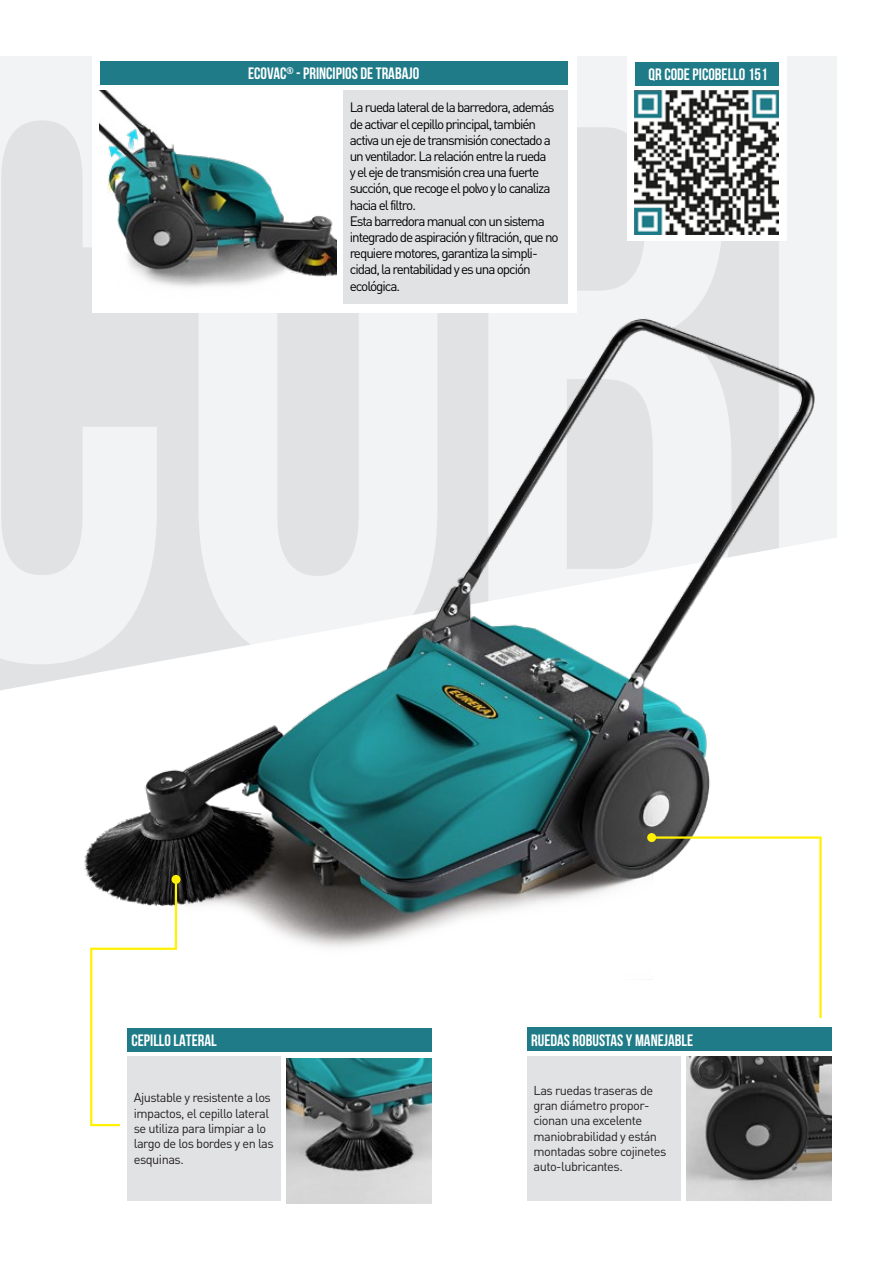
<style>
.page{position:relative;width:893px;height:1263px;background:#fff}
.page>*{position:absolute;margin:0;border:0;box-sizing:border-box;transform-origin:0 0}
.t1{font:700 16.5px "Bebas Neue";color:#fff}
.t2{font:13.5px/16.2px "DIN Pro";letter-spacing:-.075em;color:#000001}
.t3{font:12.75px/15.3px "DIN Pro";letter-spacing:-.04em;color:#231f20}
</style>
<div class="page">
<div style="left:0;top:55px;width:837px;height:1153px;background:#e1e2e4"></div>
<div style="left:0;top:688px;width:837px;height:520px;background:#fff"></div>
<img style="left:14px;top:295px;width:823px;height:702px">
<div style="left:649px;top:835px;width:174px;height:184px;background:#fff"></div>
<div style="left:647px;top:833px;width:9px;height:9px;background:#fff101;border-radius:50%"></div>
<svg style="left:89px;top:877px;width:89px;height:250px"></svg>
<div style="left:172px;top:875px;width:9px;height:9px;background:#fff101;border-radius:50%"></div>
<div style="left:627px;top:55px;width:160px;height:186px;background:#fff"></div>
<div style="left:521px;top:1019px;width:317px;height:185px;background:#fff"></div>
<div style="left:121px;top:1022px;width:317px;height:186px;background:#fff"></div>
<img style="left:687px;top:1056px;width:144px;height:145px">
<img style="left:635px;top:90px;width:144px;height:145px">
<img style="left:287px;top:1058px;width:144px;height:145px">
<div style="left:92px;top:55px;width:484px;height:258px;background:#fff"></div>
<img style="left:100px;top:90px;width:237px;height:197px">
<div style="left:527px;top:1056px;width:153px;height:145px;background:#e1e2e4"></div>
<div style="left:127px;top:1056px;width:154px;height:145px;background:#e1e2e4"></div>
<div style="left:635px;top:62px;width:144px;height:24px;background:#1e7b87"></div>
<div style="left:527px;top:1028px;width:304px;height:23px;background:#1e7b87"></div>
<div style="left:127px;top:1028px;width:304px;height:23px;background:#1e7b87"></div>
<div style="left:343px;top:90px;width:225px;height:214px;background:#e1e2e4"></div>
<div style="left:100px;top:61px;width:468px;height:24px;background:#1e7b87"></div>
<p class="t1" style="left:248px;top:65px;width:172px">ECOVAC<sup>®</sup> - PRINCIPIOS DE TRABAJO</p>
<p class="t2" style="left:350px;top:98px;width:210px">La rueda lateral de la barredora, además de activar el cepillo principal, también activa un eje de transmisión conectado a un ventilador. La relación entre la rueda<br>y el eje de transmisión crea una fuerte succión, que recoge el polvo y lo canaliza hacia el filtro.<br>Esta barredora manual con un sistema integrado de aspiración y filtración, que no requiere motores, garantiza la simpli&shy;cidad, la rentabilidad y es una opción ecológica.</p>
<p class="t1" style="left:649px;top:65px;width:120px">QR CODE PICOBELLO 151</p>
<p class="t1" style="left:131px;top:1031px;width:87px">CEPILLO LATERAL</p>
<p class="t1" style="left:531px;top:1031px;width:163px">RUEDAS ROBUSTAS Y MANEJABLE</p>
<p class="t3" style="left:134px;top:1089px;width:141px">Ajustable y resistente a los impactos, el cepillo lateral se utiliza para limpiar a lo largo de los bordes y en las esquinas.</p>
<p class="t3" style="left:534px;top:1081px;width:134px">Las ruedas traseras de gran diámetro propor&shy;cionan una excelente maniobrabilidad y están montadas sobre cojinetes auto-lubricantes.</p>
</div>
